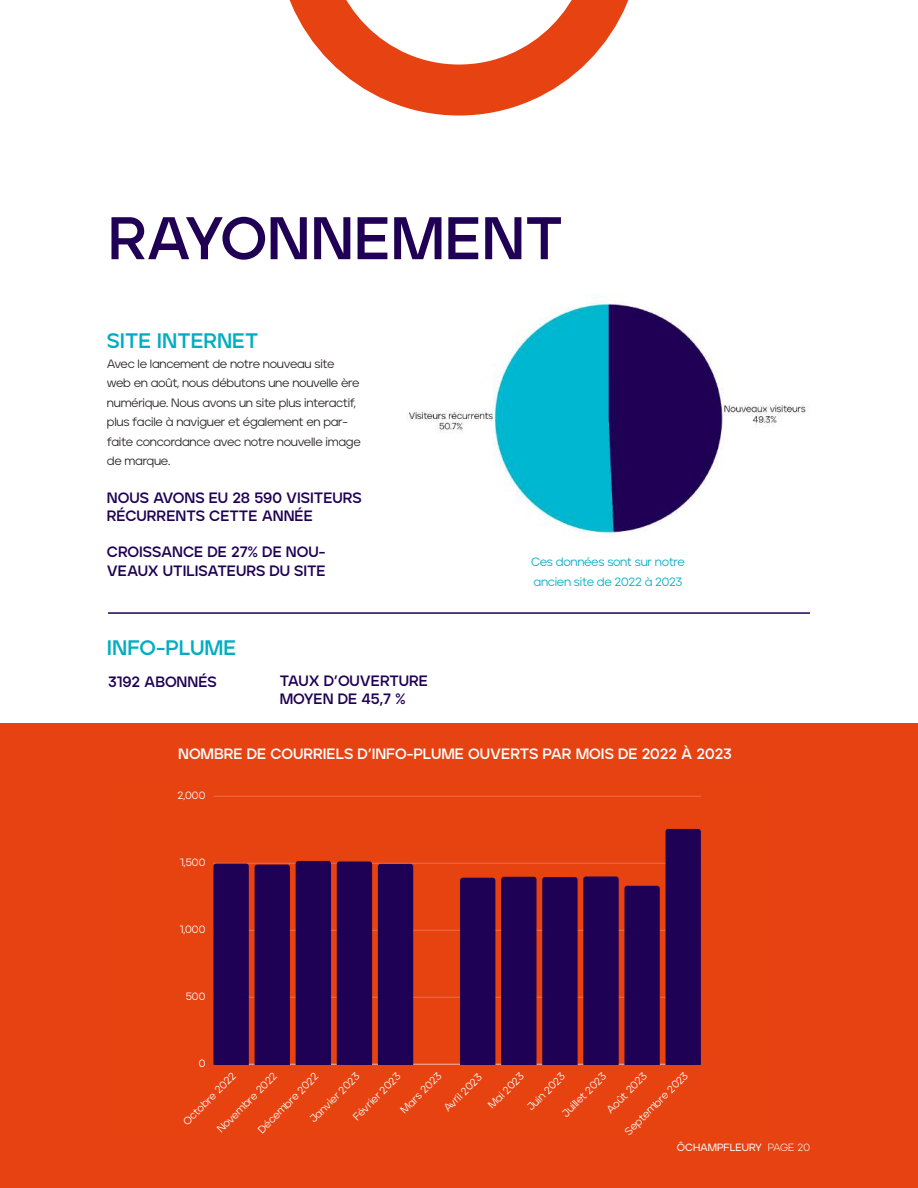
<style>
.page{position:relative;width:918px;height:1188px;background:#fff}
.page>*{position:absolute;margin:0;border:0;box-sizing:border-box;transform-origin:0 0}
.t1{font:700 60px "Jeko";color:#1f0054}
.t2{font:700 21px "Jeko";color:#00adc2}
.t3{font:700 15px/18px "Jeko";color:#1f0054}
.t4{font:700 15px "Jeko";color:#fff}
.t5{font:12px/19.5px "Jeko";letter-spacing:-.02em;color:#231f20}
.t6{font:12px/19.5px "Jeko";letter-spacing:-.02em;color:#00adc2}
.t7{font:10.65px "Jeko";color:#fff}
.t8{font:500 10.5px "Jeko";color:#fff}
.s1{font-weight:300}
</style>
<div class="page">
<svg style="left:289px;top:0;width:340px;height:116px"></svg>
<div style="left:0;top:724px;width:918px;height:464px;background:#e64212"></div>
<hr style="left:213px;top:997px;width:488px;height:1px;background:#fff">
<hr style="left:213px;top:930px;width:488px;height:1px;background:#fff">
<hr style="left:213px;top:863px;width:488px;height:1px;background:#fff">
<hr style="left:213px;top:796px;width:488px;height:1px;background:#fff">
<hr style="left:213px;top:1064px;width:488px;height:1px;background:#fff">
<div style="left:213px;top:864px;width:36px;height:200px;background:#1e0054"></div>
<div style="left:255px;top:865px;width:35px;height:199px;background:#1e0054"></div>
<div style="left:296px;top:861px;width:35px;height:203px;background:#1e0054"></div>
<div style="left:337px;top:861px;width:35px;height:203px;background:#1e0054"></div>
<div style="left:378px;top:864px;width:35px;height:200px;background:#1e0054"></div>
<div style="left:460px;top:878px;width:35px;height:186px;background:#1e0054"></div>
<svg style="left:501px;top:877px;width:159px;height:187px;background:#36084b"></svg>
<div style="left:666px;top:829px;width:35px;height:235px;background:#1e0054"></div>
<hr style="left:108px;top:612px;width:702px;height:2px;background:#1f0054">
<img style="left:409px;top:295px;width:397px;height:242px">
<h1 class="t1" style="left:108px;top:202px;width:456px">RAYONNEMENT</h1>
<h2 class="t2" style="left:107px;top:328px;width:153px">SITE INTERNET</h2>
<p class="t5" style="left:107px;top:354px;width:255px">Avec le lancement de notre nouveau site web en août, nous débutons une nouvelle ère numérique. Nous avons un site plus interactif, plus facile à naviguer et également en par&shy;faite concordance avec notre nouvelle image de marque.</p>
<p class="t3" style="left:107px;top:488px;width:256px">NOUS AVONS EU 28 590 VISITEURS<br>RÉCURRENTS CETTE ANNÉE</p>
<p class="t3" style="left:107px;top:542px;width:220px;line-height:19.5px">CROISSANCE DE 27% DE NOU-<br>VEAUX UTILISATEURS DU SITE</p>
<h2 class="t2" style="left:107px;top:635px;width:131px">INFO-PLUME</h2>
<p class="t6" style="left:531px;top:553px;width:155px">Ces données sont sur notre ancien site de 2022 à 2023</p>
<p class="t3" style="left:108px;top:672px;width:110px">3192 ABONNÉS</p>
<p class="t3" style="left:280px;top:672px;width:150px">TAUX D’OUVERTURE<br>MOYEN DE 45,7 %</p>
<p class="t4" style="left:178px;top:745px;width:555px">NOMBRE DE COURRIELS D’INFO-PLUME OUVERTS PAR MOIS DE 2022 À 2023</p>
<p class="t7" style="left:177px;top:789px;width:30px">2,000</p>
<p class="t7" style="left:180px;top:856px;width:27px">1,500</p>
<p class="t7" style="left:179px;top:923px;width:28px">1,000</p>
<p class="t7" style="left:186px;top:990px;width:21px">500</p>
<p class="t7" style="left:199px;top:1057px;width:8px">0</p>
<p class="t7" style="left:622px;top:1129px;width:86px;rotate:-45deg">Septembre 2023</p>
<p class="t7" style="left:559px;top:1111px;width:59px;rotate:-45deg">Juillet 2023</p>
<p class="t7" style="left:604px;top:1107px;width:54px;rotate:-45deg">Août 2023</p>
<p class="t7" style="left:350px;top:1114px;width:64px;rotate:-45deg">Février 2023</p>
<p class="t7" style="left:398px;top:1107px;width:55px;rotate:-45deg">Mars 2023</p>
<p class="t7" style="left:441px;top:1105px;width:50px;rotate:-45deg">Avril 2023</p>
<p class="t7" style="left:485px;top:1102px;width:47px;rotate:-45deg">Mai 2023</p>
<p class="t7" style="left:524px;top:1104px;width:50px;rotate:-45deg">Juin 2023</p>
<p class="t7" style="left:180px;top:1119px;width:71px;rotate:-45deg">Octobre 2022</p>
<p class="t7" style="left:214px;top:1126px;width:81px;rotate:-45deg">Novembre 2022</p>
<p class="t7" style="left:307px;top:1116px;width:67px;rotate:-45deg">Janvier 2023</p>
<p class="t7" style="left:255px;top:1127px;width:82px;rotate:-45deg">Décembre 2022</p>
<p class="t8" style="left:677px;top:1141px;width:135px">ÔCHAMPFLEURY <span class="s1">PAGE 20</span></p>
</div>
